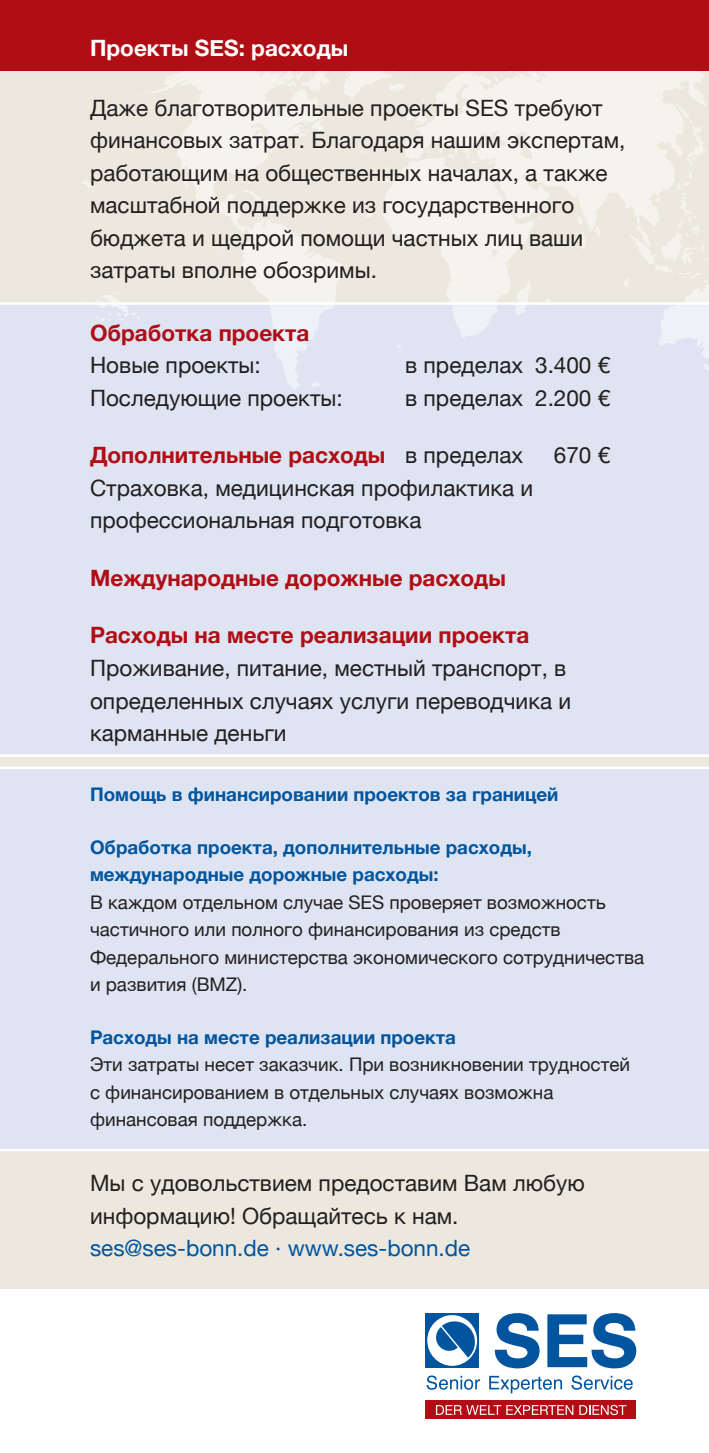
<style>
.page{position:relative;width:709px;height:1453px;background:#fff}
.page>*{position:absolute;margin:0;border:0;box-sizing:border-box;transform-origin:0 0}
.t1{font:22.5px/32.5px "Helvetica Neue";color:#231f20}
.t2{font:700 22.5px "Helvetica Neue";color:#b00d15}
.t3{font:22.5px "Helvetica Neue";color:#01559e}
.t4{font:700 22.5px "Helvetica Neue";color:#fff}
.t5{font:18.75px/27.5px "Helvetica Neue";color:#231f20}
.t6{font:700 18.75px/27.5px "Helvetica Neue";color:#01559e}
.s1{font-weight:400;color:#231f20}
</style>
<div class="page">
<div style="left:0;top:0;width:709px;height:1288px;background:#ece8de"></div>
<div style="left:0;top:302px;width:709px;height:455px;background:#dee4f1"></div>
<div style="left:0;top:766px;width:709px;height:385px;background:#dee4f1"></div>
<img style="left:69px;top:71px;width:640px;height:319px">
<div style="left:0;top:0;width:709px;height:71px;background:#b00d15"></div>
<div style="left:425px;top:1313px;width:54px;height:55px;background:#01559e"></div>
<svg style="left:427px;top:1315px;width:50px;height:51px"></svg>
<svg style="left:495px;top:1313px;width:44px;height:55px"></svg>
<svg style="left:547px;top:1313px;width:89px;height:55px"></svg>
<svg style="left:426px;top:1319px;width:54px;height:71px"></svg>
<svg style="left:489px;top:1376px;width:73px;height:17px"></svg>
<svg style="left:571px;top:1375px;width:61px;height:15px"></svg>
<div style="left:425px;top:1400px;width:211px;height:19px;background:#b00d15"></div>
<svg style="left:436px;top:1405px;width:137px;height:10px"></svg>
<svg style="left:579px;top:1405px;width:47px;height:10px"></svg>
<p class="t4" style="left:90px;top:31px;width:260px">Проекты SES: расходы</p>
<p class="t1" style="left:90px;top:93px;width:537px">Даже благотворительные проекты SES требуют финансовых затрат. Благодаря нашим экспертам, работающим на общественных началах, а также масштабной поддержке из государственного бюджета и щедрой помощи частных лиц ваши затраты вполне обозримы.</p>
<p class="t2" style="left:90px;top:315px;width:221px">Обработка проекта</p>
<p class="t1" style="left:90px;top:350px;width:172px">Новые проекты:</p>
<p class="t1" style="left:405px;top:350px;width:206px">в пределах 3.400 €</p>
<p class="t1" style="left:90px;top:383px;width:254px">Последующие проекты:</p>
<p class="t1" style="left:405px;top:383px;width:206px">в пределах 2.200 €</p>
<p class="t2" style="left:90px;top:438px;width:434px">Дополнительные расходы <span class="s1">в пределах</span></p>
<p class="t1" style="left:554px;top:440px;width:58px">670 €</p>
<p class="t1" style="left:90px;top:473px;width:445px">Страховка, медицинская профилактика и профессиональная подготовка</p>
<p class="t2" style="left:90px;top:560px;width:417px">Международные дорожные расходы</p>
<p class="t2" style="left:90px;top:618px;width:441px">Расходы на месте реализации проекта</p>
<p class="t1" style="left:90px;top:653px;width:483px">Проживание, питание, местный транспорт, в определенных случаях услуги переводчика и карманные деньги</p>
<p class="t6" style="left:90px;top:781px;width:470px">Помощь в финансировании проектов за границей</p>
<p class="t6" style="left:90px;top:833px;width:443px">Обработка проекта, дополнительные расходы, международные дорожные расходы:</p>
<p class="t5" style="left:90px;top:889px;width:555px">В каждом отдельном случае SES проверяет возможность частичного или полного финансирования из средств Федерального министерства экономического сотрудничества и развития (BMZ).</p>
<p class="t6" style="left:90px;top:1023px;width:367px">Расходы на месте реализации проекта</p>
<p class="t5" style="left:90px;top:1052px;width:541px">Эти затраты несет заказчик. При возникновении трудностей с финансированием в отдельных случаях возможна финансовая поддержка.</p>
<p class="t1" style="left:90px;top:1168px;width:496px">Мы с удовольствием предоставим Вам любую информацию! Обращайтесь к нам.</p>
<p class="t3" style="left:90px;top:1232px;width:382px">ses@ses-bonn.de · www.ses-bonn.de</p>
</div>
